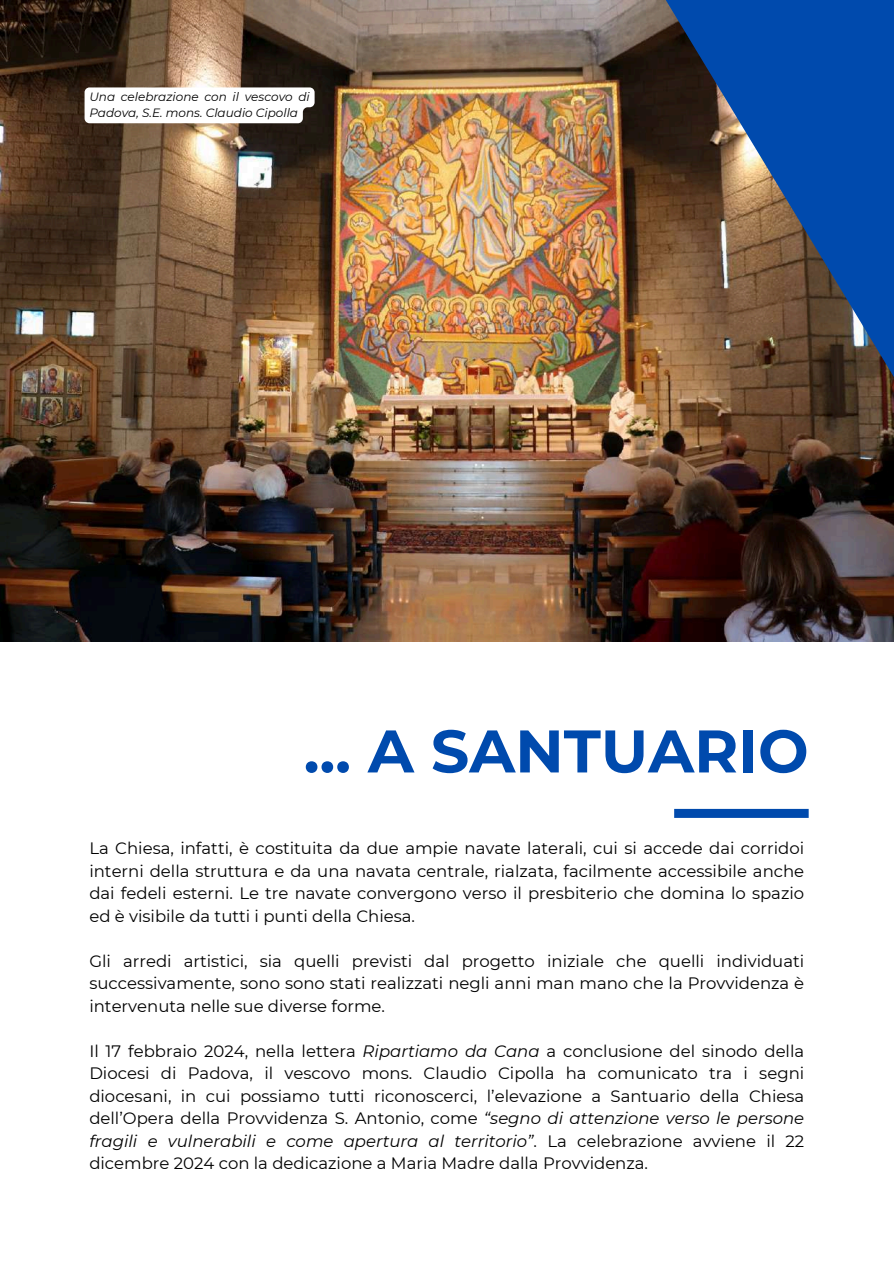
<style>
.page{position:relative;width:894px;height:1264px;background:#fff}
.page>*{position:absolute;margin:0;border:0;box-sizing:border-box;transform-origin:0 0}
.t1{font:700 60px "Montserrat";color:#004aad}
.t2{font:16.5px/22.5px "Montserrat";color:#000;text-align:justify}
.t3{font:italic 12px/16px "Montserrat";color:#000}
.s1{font-style:italic}
</style>
<div class="page">
<img style="left:0;top:0;width:893px;height:641px">
<div style="left:674px;top:809px;width:134px;height:9px;background:#004aad"></div>
<img style="left:439px;top:0;width:454px;height:396px">
<svg style="left:84px;top:87px;width:230px;height:36px"></svg>
<p class="t3" style="left:89px;top:88px;width:222px">Una celebrazione con il vescovo di<br>Padova, S.E. mons. Claudio Cipolla</p>
<h1 class="t1" style="left:303px;top:714px;width:506px">... A SANTUARIO</h1>
<p class="t2" style="left:89px;top:837px;width:716px">La Chiesa, infatti, è costituita da due ampie navate laterali, cui si accede dai corridoi interni della struttura e da una navata centrale, rialzata, facilmente accessibile anche dai fedeli esterni. Le tre navate convergono verso il presbiterio che domina lo spazio ed è visibile da tutti i punti della Chiesa.</p>
<p class="t2" style="left:89px;top:949px;width:716px">Gli arredi artistici, sia quelli previsti dal progetto iniziale che quelli individuati successivamente, sono sono stati realizzati negli anni man mano che la Provvidenza è intervenuta nelle sue diverse forme.</p>
<p class="t2" style="left:89px;top:1039px;width:716px">Il 17 febbraio 2024, nella lettera <span class="s1">Ripartiamo da Cana</span> a conclusione del sinodo della Diocesi di Padova, il vescovo mons. Claudio Cipolla ha comunicato tra i segni diocesani, in cui possiamo tutti riconoscerci, l’elevazione a Santuario della Chiesa dell’Opera della Provvidenza S. Antonio, come <span class="s1">“segno di attenzione verso le persone fragili e vulnerabili e come apertura al territorio”</span>. La celebrazione avviene il 22 dicembre 2024 con la dedicazione a Maria Madre dalla Provvidenza.</p>
</div>
